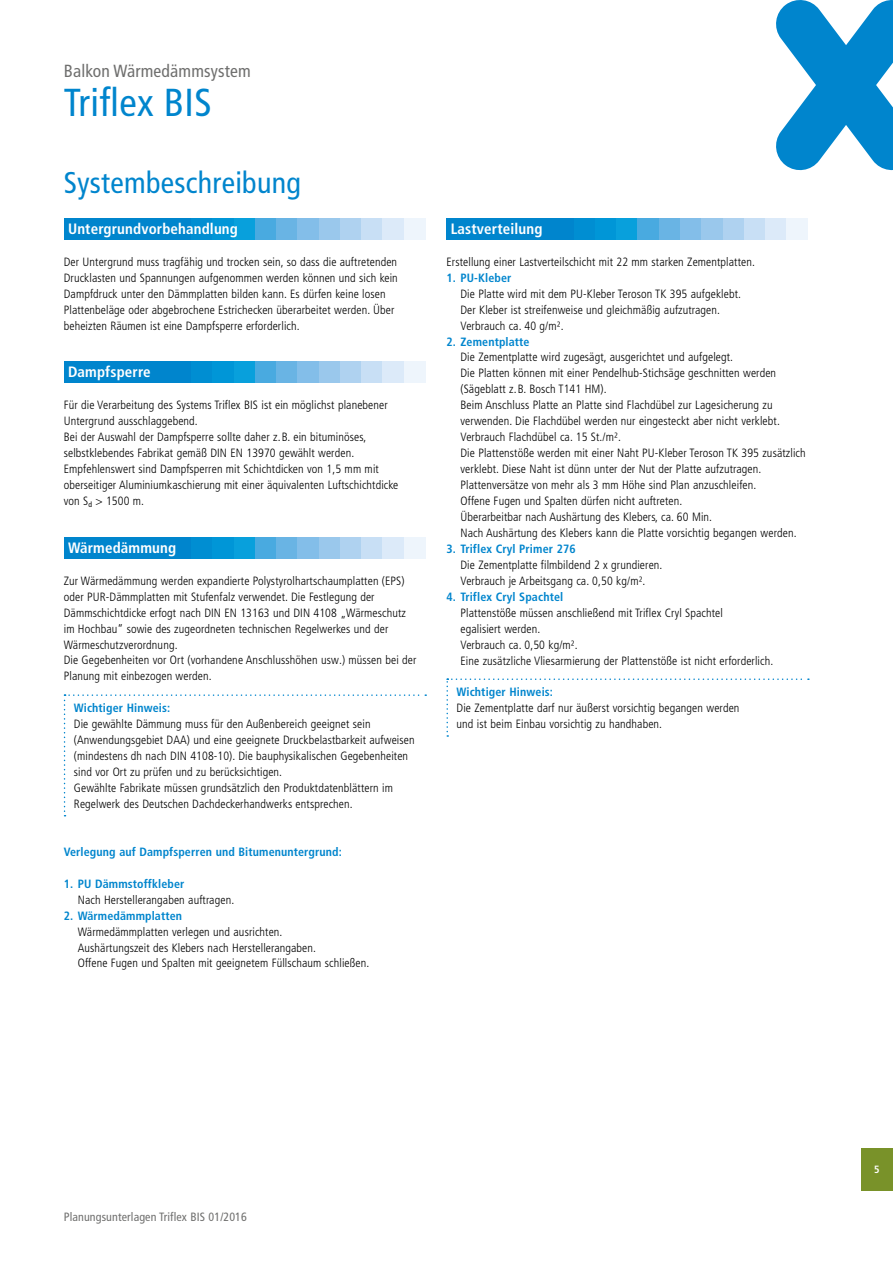
<style>
.page{position:relative;width:893px;height:1263px;background:#fff}
.page>*{position:absolute;margin:0;border:0;box-sizing:border-box;transform-origin:0 0}
.t1{font:condensed 39px "Frutiger LT Pro";letter-spacing:.01em;color:#0085cd}
.t2{font:condensed 30px "Frutiger LT Pro";letter-spacing:.01em;color:#0085cd}
.t3{font:condensed 17.55px "Frutiger LT Pro";letter-spacing:.01em;color:#6f6f6e}
.t4{font:700 condensed 15px "Frutiger LT Pro";letter-spacing:.01em;color:#fff}
.t5{font:300 condensed 12px/15.9px "Frutiger LT Pro";letter-spacing:.01em;color:#000}
.t6{font:700 condensed 12px "Frutiger LT Pro";letter-spacing:.01em;color:#0085cd}
.t7{font:condensed 12px "Frutiger LT Pro";letter-spacing:.01em;color:#6f6f6e}
.t8{font:700 condensed 10.5px "Frutiger LT Pro";color:#fff}
</style>
<div class="page">
<div style="left:861px;top:1148px;width:32px;height:43px;background:#799229"></div>
<svg style="left:776px;top:0;width:117px;height:170px"></svg>
<svg style="left:446px;top:678px;width:363px;height:59px"></svg>
<div style="left:446px;top:218px;width:128px;height:21px;background:#0085cd"></div>
<div style="left:574px;top:218px;width:21px;height:21px;background:#008ed2"></div>
<div style="left:595px;top:218px;width:22px;height:21px;background:#0096d7"></div>
<div style="left:617px;top:218px;width:21px;height:21px;background:#08a0dc"></div>
<div style="left:638px;top:218px;width:21px;height:21px;background:#49aae0"></div>
<div style="left:659px;top:218px;width:21px;height:21px;background:#69b4e4"></div>
<div style="left:680px;top:218px;width:22px;height:21px;background:#83bee9"></div>
<div style="left:702px;top:218px;width:21px;height:21px;background:#9ac8ec"></div>
<div style="left:723px;top:218px;width:21px;height:21px;background:#afd2f0"></div>
<div style="left:744px;top:218px;width:21px;height:21px;background:#c8dff5"></div>
<div style="left:765px;top:218px;width:22px;height:21px;background:#dceaf9"></div>
<div style="left:787px;top:218px;width:21px;height:21px;background:#eef5fc"></div>
<svg style="left:64px;top:694px;width:362px;height:122px"></svg>
<div style="left:64px;top:218px;width:127px;height:21px;background:#0085cd"></div>
<div style="left:191px;top:218px;width:22px;height:21px;background:#008ed2"></div>
<div style="left:213px;top:218px;width:21px;height:21px;background:#0096d7"></div>
<div style="left:234px;top:218px;width:21px;height:21px;background:#08a0dc"></div>
<div style="left:255px;top:218px;width:21px;height:21px;background:#49aae0"></div>
<div style="left:276px;top:218px;width:22px;height:21px;background:#69b4e4"></div>
<div style="left:298px;top:218px;width:21px;height:21px;background:#83bee9"></div>
<div style="left:319px;top:218px;width:21px;height:21px;background:#9ac8ec"></div>
<div style="left:340px;top:218px;width:21px;height:21px;background:#afd2f0"></div>
<div style="left:361px;top:218px;width:22px;height:21px;background:#c8dff5"></div>
<div style="left:383px;top:218px;width:21px;height:21px;background:#dceaf9"></div>
<div style="left:404px;top:218px;width:21px;height:21px;background:#eef5fc"></div>
<div style="left:64px;top:361px;width:127px;height:22px;background:#0085cd"></div>
<div style="left:191px;top:361px;width:22px;height:22px;background:#008ed2"></div>
<div style="left:213px;top:361px;width:21px;height:22px;background:#0096d7"></div>
<div style="left:234px;top:361px;width:21px;height:22px;background:#08a0dc"></div>
<div style="left:255px;top:361px;width:21px;height:22px;background:#49aae0"></div>
<div style="left:276px;top:361px;width:22px;height:22px;background:#69b4e4"></div>
<div style="left:298px;top:361px;width:21px;height:22px;background:#83bee9"></div>
<div style="left:319px;top:361px;width:21px;height:22px;background:#9ac8ec"></div>
<div style="left:340px;top:361px;width:21px;height:22px;background:#afd2f0"></div>
<div style="left:361px;top:361px;width:22px;height:22px;background:#c8dff5"></div>
<div style="left:383px;top:361px;width:21px;height:22px;background:#dceaf9"></div>
<div style="left:404px;top:361px;width:21px;height:22px;background:#eef5fc"></div>
<div style="left:64px;top:537px;width:127px;height:21px;background:#0085cd"></div>
<div style="left:191px;top:537px;width:22px;height:21px;background:#008ed2"></div>
<div style="left:213px;top:537px;width:21px;height:21px;background:#0096d7"></div>
<div style="left:234px;top:537px;width:21px;height:21px;background:#08a0dc"></div>
<div style="left:255px;top:537px;width:21px;height:21px;background:#49aae0"></div>
<div style="left:276px;top:537px;width:22px;height:21px;background:#69b4e4"></div>
<div style="left:298px;top:537px;width:21px;height:21px;background:#83bee9"></div>
<div style="left:319px;top:537px;width:21px;height:21px;background:#9ac8ec"></div>
<div style="left:340px;top:537px;width:21px;height:21px;background:#afd2f0"></div>
<div style="left:361px;top:537px;width:22px;height:21px;background:#c8dff5"></div>
<div style="left:383px;top:537px;width:21px;height:21px;background:#dceaf9"></div>
<div style="left:404px;top:537px;width:21px;height:21px;background:#eef5fc"></div>
<h3 class="t3" style="left:64px;top:61px;width:189px">Balkon Wärmedämmsystem</h3>
<h1 class="t1" style="left:64px;top:80px;width:149px">Triflex BIS</h1>
<h2 class="t2" style="left:64px;top:165px;width:239px">Systembeschreibung</h2>
<p class="t4" style="left:68px;top:220px;width:171px">Untergrundvorbehandlung</p>
<p class="t5" style="left:64px;top:254px;width:336px">Der Untergrund muss tragfähig und trocken sein, so dass die auftretenden Drucklasten und Spannungen aufgenommen werden können und sich kein Dampfdruck unter den Dämmplatten bilden kann. Es dürfen keine losen Plattenbeläge oder abgebrochene Estrichecken überarbeitet werden. Über beheizten Räumen ist eine Dampfsperre erforderlich.</p>
<p class="t4" style="left:68px;top:363px;width:84px">Dampfsperre</p>
<p class="t5" style="left:64px;top:397px;width:336px">Für die Verarbeitung des Systems Triflex BIS ist ein möglichst planebener Untergrund ausschlaggebend.<br>Bei der Auswahl der Dampfsperre sollte daher z.B. ein bituminöses, selbstklebendes Fabrikat gemäß DIN EN 13970 gewählt werden.<br>Empfehlenswert sind Dampfsperren mit Schichtdicken von 1,5 mm mit oberseitiger Aluminiumkaschierung mit einer äquivalenten Luftschichtdicke von S<sub>d</sub> &gt; 1500 m.</p>
<p class="t4" style="left:68px;top:539px;width:110px">Wärmedämmung</p>
<p class="t5" style="left:64px;top:573px;width:354px">Zur Wärmedämmung werden expandierte Polystyrolhartschaumplatten (EPS) oder PUR-Dämmplatten mit Stufenfalz verwendet. Die Festlegung der Dämmschichtdicke erfogt nach DIN EN 13163 und DIN 4108 „Wärmeschutz im Hochbau“ sowie des zugeordneten technischen Regelwerkes und der Wärmeschutzverordnung.<br>Die Gegebenheiten vor Ort (vorhandene Anschlusshöhen usw.) müssen bei der Planung mit einbezogen werden.</p>
<p class="t6" style="left:74px;top:701px;width:98px">Wichtiger Hinweis:</p>
<p class="t5" style="left:74px;top:716px;width:342px">Die gewählte Dämmung muss für den Außenbereich geeignet sein (Anwendungsgebiet DAA) und eine geeignete Druckbelastbarkeit aufweisen (mindestens dh nach DIN 4108-10). Die bauphysikalischen Gegebenheiten sind vor Ort zu prüfen und zu berücksichtigen.<br>Gewählte Fabrikate müssen grundsätzlich den Produktdatenblättern im Regelwerk des Deutschen Dachdeckerhandwerks entsprechen.</p>
<p class="t6" style="left:64px;top:844px;width:280px">Verlegung auf Dampfsperren und Bitumenuntergrund:</p>
<p class="t6" style="left:64px;top:876px;width:122px">1. PU Dämmstoffkleber</p>
<p class="t5" style="left:78px;top:892px;width:158px">Nach Herstellerangaben auftragen.</p>
<p class="t6" style="left:64px;top:908px;width:120px">2. Wärmedämmplatten</p>
<p class="t5" style="left:78px;top:923px;width:293px">Wärmedämmplatten verlegen und ausrichten.<br>Aushärtungszeit des Klebers nach Herstellerangaben.<br>Offene Fugen und Spalten mit geeignetem Füllschaum schließen.</p>
<p class="t4" style="left:451px;top:220px;width:93px">Lastverteilung</p>
<p class="t5" style="left:446px;top:254px;width:310px">Erstellung einer Lastverteilschicht mit 22 mm starken Zementplatten.</p>
<p class="t6" style="left:446px;top:270px;width:67px">1. PU-Kleber</p>
<p class="t5" style="left:460px;top:286px;width:282px">Die Platte wird mit dem PU-Kleber Teroson TK 395 aufgeklebt.<br>Der Kleber ist streifenweise und gleichmäßig aufzutragen.<br>Verbrauch ca. 40 g/m².</p>
<p class="t6" style="left:446px;top:334px;width:85px">2. Zementplatte</p>
<p class="t5" style="left:460px;top:349px;width:347px">Die Zementplatte wird zugesägt, ausgerichtet und aufgelegt.<br>Die Platten können mit einer Pendelhub-Stichsäge geschnitten werden (Sägeblatt z.B. Bosch T141 HM).<br>Beim Anschluss Platte an Platte sind Flachdübel zur Lagesicherung zu verwenden. Die Flachdübel werden nur eingesteckt aber nicht verklebt.<br>Verbrauch Flachdübel ca. 15 St./m².<br>Die Plattenstöße werden mit einer Naht PU-Kleber Teroson TK 395 zusätzlich verklebt. Diese Naht ist dünn unter der Nut der Platte aufzutragen.<br>Plattenversätze von mehr als 3 mm Höhe sind Plan anzuschleifen.<br>Offene Fugen und Spalten dürfen nicht auftreten.<br>Überarbeitbar nach Aushärtung des Klebers, ca. 60 Min.<br>Nach Aushärtung des Klebers kann die Platte vorsichtig begangen werden.</p>
<p class="t6" style="left:446px;top:542px;width:131px">3. Triflex Cryl Primer 276</p>
<p class="t5" style="left:460px;top:557px;width:203px">Die Zementplatte filmbildend 2 x grundieren.<br>Verbrauch je Arbeitsgang ca. 0,50 kg/m².</p>
<p class="t6" style="left:446px;top:589px;width:118px">4. Triflex Cryl Spachtel</p>
<p class="t5" style="left:460px;top:605px;width:314px">Plattenstöße müssen anschließend mit Triflex Cryl Spachtel<br>egalisiert werden.<br>Verbrauch ca. 0,50 kg/m².<br>Eine zusätzliche Vliesarmierung der Plattenstöße ist nicht erforderlich.</p>
<p class="t6" style="left:457px;top:685px;width:98px">Wichtiger Hinweis:</p>
<p class="t5" style="left:457px;top:700px;width:284px">Die Zementplatte darf nur äußerst vorsichtig begangen werden und ist beim Einbau vorsichtig zu handhaben.</p>
<p class="t7" style="left:64px;top:1210px;width:185px">Planungsunterlagen Triflex BIS 01/2016</p>
<p class="t8" style="left:874px;top:1163px;width:7px">5</p>
</div>
